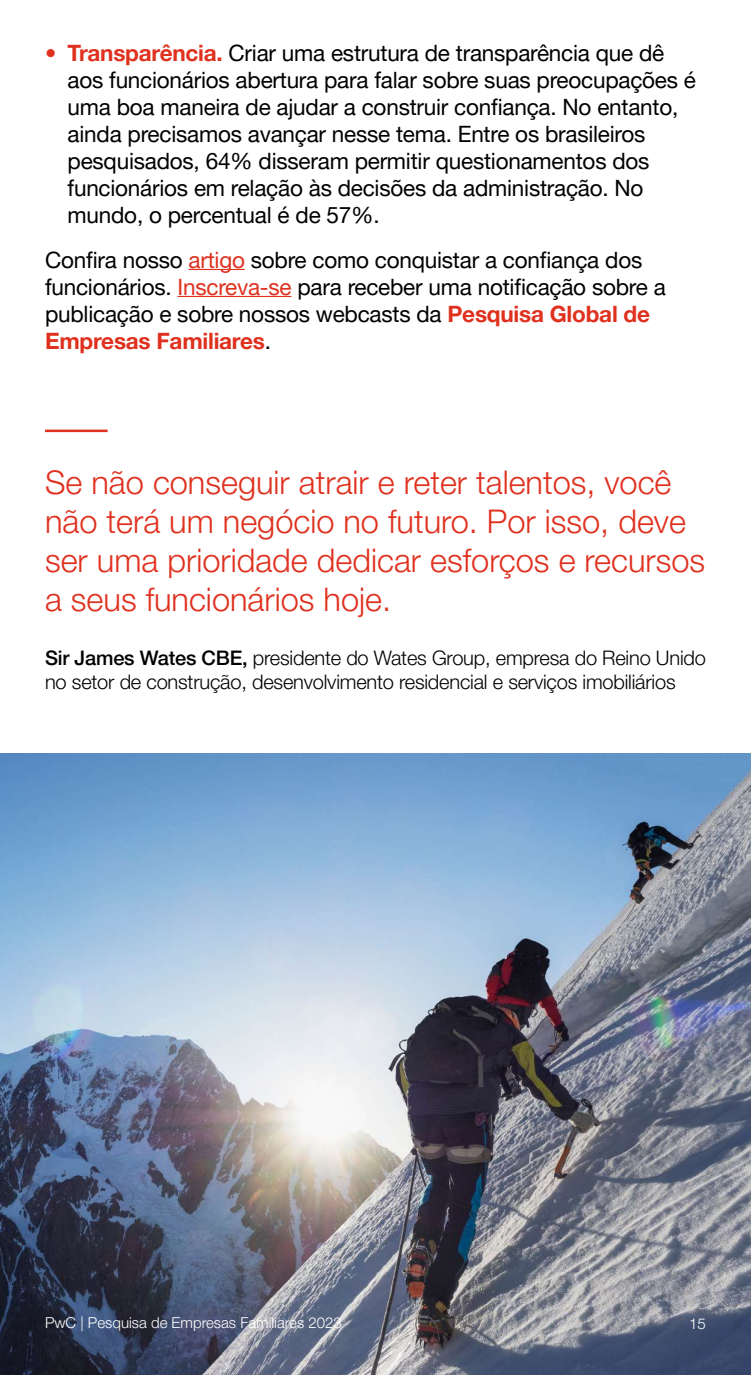
<style>
.page{position:relative;width:751px;height:1375px;background:#fff}
.page>*{position:absolute;margin:0;border:0;box-sizing:border-box;transform-origin:0 0}
.t1{font:300 32.5px/39px "Helvetica Neue LT Pro";color:#e0301e}
.t2{font:22.5px/27px "Helvetica Neue LT Pro";letter-spacing:-.01em;color:#000}
.t3{font:300 20px/24px "Helvetica Neue LT Pro";letter-spacing:-.01em;color:#000}
.t4{font:300 15px "Helvetica Neue LT Pro";color:#fff}
.s1{font-weight:700;color:#e0301e}
.s2{color:#e0301e}
.s3{font-weight:500}
</style>
<div class="page">
<hr style="left:188px;top:269px;width:56px;height:1px;background:#e0301e">
<hr style="left:177px;top:296px;width:114px;height:1px;background:#e0301e">
<hr style="left:45px;top:430px;width:62px;height:2px;background:#e0301e">
<img style="left:0;top:753px;width:750px;height:622px">
<p class="t2" style="left:67px;top:39px;width:629px;text-indent:-22px"><span class="s1">• Transparência.</span> Criar uma estrutura de transparência que dê aos funcionários abertura para falar sobre suas preocupações é uma boa maneira de ajudar a construir confiança. No entanto, ainda precisamos avançar nesse tema. Entre os brasileiros pesquisados, 64% disseram permitir questionamentos dos funcionários em relação às decisões da administração. No mundo, o percentual é de 57%.</p>
<p class="t2" style="left:45px;top:246px;width:621px">Confira nosso <span class="s2">artigo</span> sobre como conquistar a confiança dos funcionários. <span class="s2">Inscreva-se</span> para receber uma notificação sobre a publicação e sobre nossos webcasts da <span class="s1">Pesquisa Global de Empresas Familiares</span>.</p>
<h1 class="t1" style="left:45px;top:462px;width:661px">Se não conseguir atrair e reter talentos, você não terá um negócio no futuro. Por isso, deve ser uma prioridade dedicar esforços e recursos a seus funcionários hoje.</h1>
<p class="t3" style="left:45px;top:645px;width:662px"><span class="s3">Sir James Wates CBE,</span> presidente do Wates Group, empresa do Reino Unido no setor de construção, desenvolvimento residencial e serviços imobiliários</p>
<p class="t4" style="left:45px;top:1314px;width:298px">PwC | Pesquisa de Empresas Familiares 2023</p>
<p class="t4" style="left:688px;top:1315px;width:18px">15</p>
</div>
